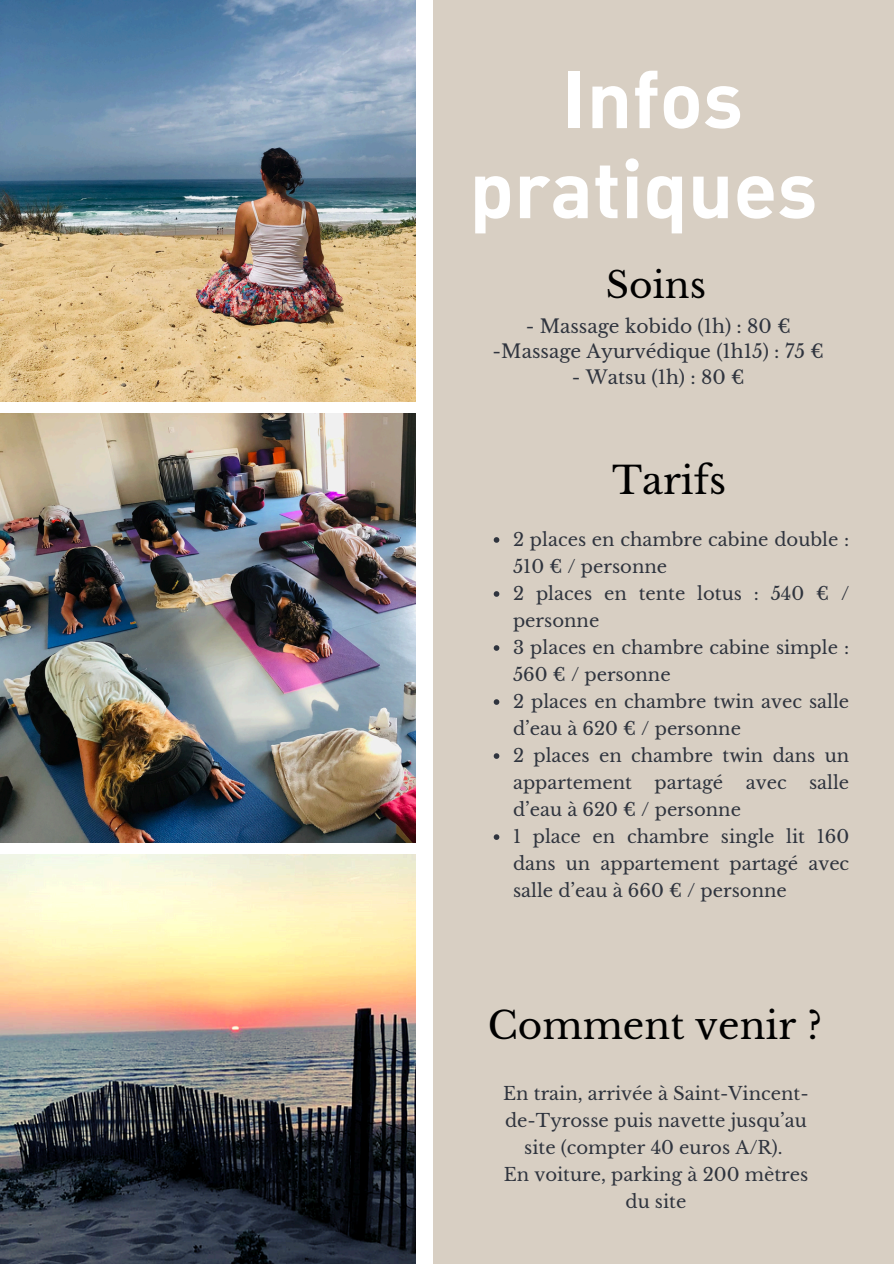
<style>
.page{position:relative;width:894px;height:1264px;background:#fff}
.page>*{position:absolute;margin:0;border:0;box-sizing:border-box;transform-origin:0 0}
.t1{font:79.8px/90px "DIN Bold Alternate";color:#fff;text-align:center}
.t2{font:37.5px "Libre Baskerville";color:#000}
.t3{font:36px "Libre Baskerville";color:#000}
.t4{font:18.75px "Libre Baskerville";color:#2f343e}
.t5{font:18px/27px "Libre Baskerville";color:#2f343e}
</style>
<div class="page">
<div style="left:433px;top:0;width:460px;height:1263px;background:#d8cfc3"></div>
<img style="left:0;top:854px;width:415px;height:409px">
<img style="left:0;top:413px;width:415px;height:430px">
<img style="left:0;top:0;width:415px;height:402px">
<svg style="left:493px;top:537px;width:6px;height:6px"></svg>
<svg style="left:493px;top:591px;width:6px;height:6px"></svg>
<svg style="left:493px;top:645px;width:6px;height:6px"></svg>
<svg style="left:493px;top:699px;width:6px;height:6px"></svg>
<svg style="left:493px;top:753px;width:6px;height:6px"></svg>
<svg style="left:493px;top:834px;width:6px;height:6px"></svg>
<p class="t1" style="left:469px;top:51px;width:349px">Infos pratiques</p>
<p class="t3" style="left:605px;top:263px;width:102px">Soins</p>
<p class="t4" style="left:525px;top:314px;width:266px">- Massage kobido (1h) : 80 €</p>
<h1 class="t4" style="left:492px;top:340px;width:332px">-Massage Ayurvédique (1h15) : 75 €</h1>
<p class="t4" style="left:571px;top:366px;width:174px">- Watsu (1h) : 80 €</p>
<p class="t2" style="left:612px;top:458px;width:116px">Tarifs</p>
<h2 class="t5" style="left:513px;top:526px;width:337px">2 places en chambre cabine double :<br>510 € / personne</h2>
<h2 class="t5" style="left:513px;top:580px;width:337px">2 places en tente lotus : 540 € / personne</h2>
<p class="t5" style="left:513px;top:634px;width:337px">3 places en chambre cabine simple :<br>560 € / personne</p>
<p class="t5" style="left:513px;top:688px;width:337px">2 places en chambre twin avec salle d’eau à 620 € / personne</p>
<p class="t5" style="left:513px;top:742px;width:337px;text-align:justify">2 places en chambre twin dans un appartement partagé avec salle d’eau à 620 € / personne</p>
<p class="t5" style="left:513px;top:823px;width:337px;text-align:justify">1 place en chambre single lit 160 dans un appartement partagé avec salle d’eau à 660 € / personne</p>
<p class="t2" style="left:487px;top:1002px;width:335px">Comment venir ?</p>
<h2 class="t5" style="left:503px;top:1080px;width:307px;text-align:center">En train, arrivée à Saint-Vincent&shy;de-Tyrosse puis navette jusqu’au site (compter 40 euros A/R).</h2>
<p class="t5" style="left:503px;top:1161px;width:306px;text-align:center">En voiture, parking à 200 mètres du site</p>
</div>
